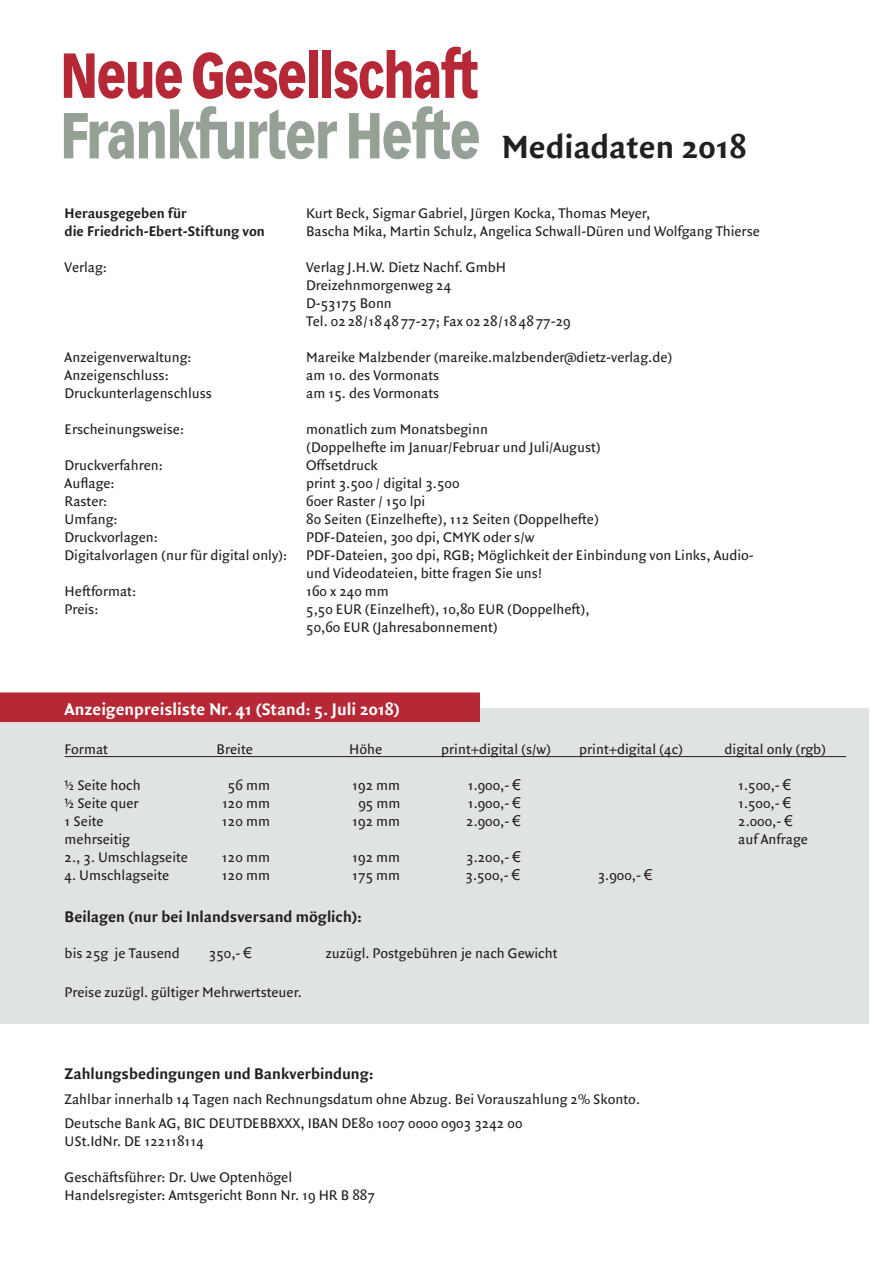
<style>
.page{position:relative;width:893px;height:1263px;background:#fff}
.page>*{position:absolute;margin:0;border:0;box-sizing:border-box;transform-origin:0 0}
.t1{font:700 34.5px "Quadraat Sans";color:#231f20}
.t2{font:700 18px "Quadraat Sans";color:#fff}
.t3{font:700 16.5px "Quadraat Sans";color:#231f20}
.t4{font:15px/18px "Quadraat Sans";color:#231f20}
.t5{font:700 15px "Quadraat Sans";color:#231f20}
.s1{font-family:"Arial"}
</style>
<div class="page">
<div style="left:0;top:708px;width:868px;height:316px;background:#e0e3e3"></div>
<div style="left:0;top:693px;width:479px;height:29px;background:#b72837"></div>
<hr style="left:65px;top:756px;width:781px;height:1px;background:#231f20">
<div style="left:322px;top:50px;width:9px;height:48px;background:#b72837"></div>
<div style="left:309px;top:50px;width:8px;height:48px;background:#b72837"></div>
<svg style="left:64px;top:53px;width:118px;height:46px"></svg>
<svg style="left:193px;top:52px;width:112px;height:47px"></svg>
<svg style="left:64px;top:106px;width:273px;height:53px"></svg>
<svg style="left:349px;top:106px;width:130px;height:53px"></svg>
<svg style="left:334px;top:47px;width:143px;height:52px"></svg>
<h1 class="t1" style="left:502px;top:127px;width:246px">Mediadaten 2018</h1>
<p class="t5" style="left:65px;top:204px;width:124px">Herausgegeben für</p>
<p class="t4" style="left:306px;top:204px;width:346px">Kurt Beck, Sigmar Gabriel, Jürgen Kocka, Thomas Meyer,</p>
<p class="t5" style="left:65px;top:222px;width:202px">die Friedrich-Ebert-Stiftung von</p>
<p class="t4" style="left:306px;top:222px;width:455px">Bascha Mika, Martin Schulz, Angelica Schwall-Düren und Wolfgang Thierse</p>
<p class="t4" style="left:65px;top:258px;width:44px">Verlag:</p>
<p class="t4" style="left:306px;top:258px;width:266px">Verlag J.H.W. Dietz Nachf. GmbH<br>Dreizehnmorgenweg 24<br>D-53175 Bonn<br>Tel. 02 28/1848 77-27; Fax 0228/18 4877-29</p>
<p class="t4" style="left:65px;top:348px;width:129px">Anzeigenverwaltung:</p>
<p class="t4" style="left:306px;top:348px;width:368px">Mareike Malzbender (mareike.malzbender@dietz-verlag.de)</p>
<p class="t4" style="left:65px;top:366px;width:106px">Anzeigenschluss:</p>
<p class="t4" style="left:306px;top:366px;width:135px">am 10. des Vormonats</p>
<p class="t4" style="left:65px;top:384px;width:149px">Druckunterlagenschluss</p>
<p class="t4" style="left:306px;top:384px;width:135px">am 15. des Vormonats</p>
<p class="t4" style="left:65px;top:420px;width:121px">Erscheinungsweise:</p>
<p class="t4" style="left:306px;top:420px;width:296px">monatlich zum Monatsbeginn<br>(Doppelhefte im Januar/Februar und Juli/August)</p>
<p class="t4" style="left:65px;top:456px;width:100px">Druckverfahren:</p>
<p class="t4" style="left:306px;top:456px;width:73px">Offsetdruck</p>
<p class="t4" style="left:65px;top:474px;width:52px">Auflage:</p>
<p class="t4" style="left:306px;top:474px;width:155px">print 3.500 / digital 3.500</p>
<p class="t4" style="left:65px;top:492px;width:44px">Raster:</p>
<p class="t4" style="left:306px;top:492px;width:121px">60er Raster / 150 lpi</p>
<p class="t4" style="left:65px;top:510px;width:55px">Umfang:</p>
<p class="t4" style="left:306px;top:510px;width:294px">80 Seiten (Einzelhefte), 112 Seiten (Doppelhefte)</p>
<p class="t4" style="left:65px;top:528px;width:95px">Druckvorlagen:</p>
<p class="t4" style="left:306px;top:528px;width:230px">PDF-Dateien, 300 dpi, CMYK oder s/w</p>
<p class="t4" style="left:65px;top:546px;width:224px">Digitalvorlagen (nur für digital only):</p>
<p class="t4" style="left:306px;top:546px;width:449px">PDF-Dateien, 300 dpi, RGB; Möglichkeit der Einbindung von Links, Audio&shy;und Videodateien, bitte fragen Sie uns!</p>
<p class="t4" style="left:65px;top:582px;width:73px">Heftformat:</p>
<p class="t4" style="left:306px;top:582px;width:84px">160 x 240 mm</p>
<p class="t4" style="left:65px;top:600px;width:35px">Preis:</p>
<p class="t4" style="left:306px;top:600px;width:285px">5,50 EUR (Einzelheft), 10,80 EUR (Doppelheft),<br>50,60 EUR (Jahresabonnement)</p>
<p class="t2" style="left:65px;top:698px;width:337px">Anzeigenpreisliste Nr. 41 (Stand: 5. Juli 2018)</p>
<p class="t4" style="left:65px;top:741px;width:45px">Format</p>
<p class="t4" style="left:217px;top:741px;width:38px">Breite</p>
<p class="t4" style="left:349px;top:741px;width:35px">Höhe</p>
<p class="t4" style="left:441px;top:741px;width:112px">print+digital (s/w)</p>
<p class="t4" style="left:579px;top:741px;width:105px">print+digital (4c)</p>
<p class="t4" style="left:725px;top:741px;width:103px">digital only (rgb)</p>
<p class="t4" style="left:65px;top:777px;width:77px">½ Seite hoch</p>
<p class="t4" style="left:228px;top:777px;width:44px">56 mm</p>
<p class="t4" style="left:352px;top:777px;width:49px">192 mm</p>
<p class="t4" style="left:468px;top:777px;width:55px">1.900,- <span class="s1">€</span></p>
<p class="t4" style="left:738px;top:777px;width:55px">1.500,- <span class="s1">€</span></p>
<p class="t4" style="left:65px;top:795px;width:75px">½ Seite quer</p>
<p class="t4" style="left:222px;top:795px;width:49px">120 mm</p>
<p class="t4" style="left:358px;top:795px;width:44px">95 mm</p>
<p class="t4" style="left:468px;top:795px;width:55px">1.900,- <span class="s1">€</span></p>
<p class="t4" style="left:738px;top:795px;width:55px">1.500,- <span class="s1">€</span></p>
<p class="t4" style="left:65px;top:813px;width:41px">1 Seite</p>
<p class="t4" style="left:222px;top:813px;width:49px">120 mm</p>
<p class="t4" style="left:352px;top:813px;width:49px">192 mm</p>
<p class="t4" style="left:466px;top:813px;width:56px">2.900,- <span class="s1">€</span></p>
<p class="t4" style="left:738px;top:813px;width:56px">2.000,- <span class="s1">€</span></p>
<p class="t4" style="left:65px;top:831px;width:67px">mehrseitig</p>
<p class="t4" style="left:738px;top:831px;width:71px">auf Anfrage</p>
<p class="t4" style="left:65px;top:849px;width:125px">2., 3. Umschlagseite</p>
<p class="t4" style="left:222px;top:849px;width:49px">120 mm</p>
<p class="t4" style="left:352px;top:849px;width:49px">192 mm</p>
<p class="t4" style="left:466px;top:849px;width:56px">3.200,- <span class="s1">€</span></p>
<p class="t4" style="left:65px;top:867px;width:106px">4. Umschlagseite</p>
<p class="t4" style="left:222px;top:867px;width:49px">120 mm</p>
<p class="t4" style="left:352px;top:867px;width:49px">175 mm</p>
<p class="t4" style="left:465px;top:867px;width:56px">3.500,- <span class="s1">€</span></p>
<p class="t4" style="left:598px;top:867px;width:56px">3.900,- <span class="s1">€</span></p>
<p class="t3" style="left:65px;top:907px;width:299px">Beilagen (nur bei Inlandsversand möglich):</p>
<p class="t4" style="left:65px;top:944px;width:117px">bis 25g je Tausend</p>
<p class="t4" style="left:209px;top:944px;width:45px">350,- <span class="s1">€</span></p>
<p class="t4" style="left:326px;top:944px;width:233px">zuzügl. Postgebühren je nach Gewicht</p>
<p class="t4" style="left:65px;top:984px;width:239px">Preise zuzügl. gültiger Mehrwertsteuer.</p>
<p class="t3" style="left:65px;top:1064px;width:310px">Zahlungsbedingungen und Bankverbindung:</p>
<p class="t4" style="left:65px;top:1087px;width:577px;line-height:24.3px">Zahlbar innerhalb 14 Tagen nach Rechnungsdatum ohne Abzug. Bei Vorauszahlung 2% Skonto.<br>Deutsche Bank AG, BIC DEUTDEBBXXX, IBAN DE80 1007 0000 0903 3242 00</p>
<p class="t4" style="left:65px;top:1132px;width:141px">USt.IdNr. DE 122118114</p>
<p class="t4" style="left:65px;top:1168px;width:312px">Geschäftsführer: Dr. Uwe Optenhögel<br>Handelsregister: Amtsgericht Bonn Nr. 19 HR B 887</p>
</div>
